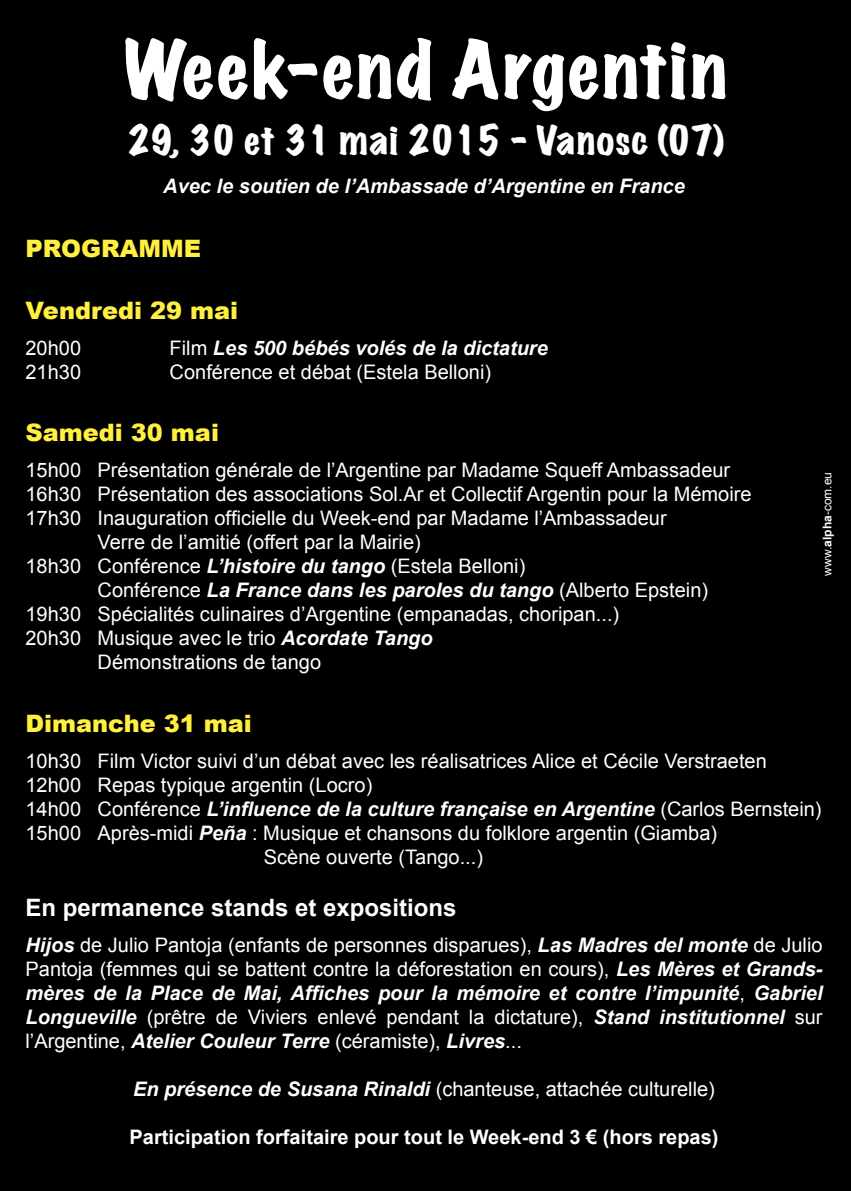
<style>
.page{position:relative;width:851px;height:1191px;background:#fff}
.page>*{position:absolute;margin:0;border:0;box-sizing:border-box;transform-origin:0 0}
.t1{font:expanded 72px "Marker Felt";letter-spacing:.035em;color:#fff}
.t2{font:expanded 36px "Marker Felt";color:#fff}
.t3{font:900 24px "Arial";color:#fff040}
.t4{font:700 24px "Arial";color:#fff}
.t5{font:20px/24px "Arial";color:#fff;text-align:justify}
.t6{font:italic 700 20px "Arial";color:#fff}
.t7{font:700 20px "Arial";color:#fff}
.t8{font:12px "Arial";color:#fff}
.s1{font-weight:400;font-style:normal}
.s2{font-weight:700;font-style:italic}
.s3{font-weight:700}
</style>
<div class="page">
<div style="left:0;top:0;width:850px;height:1191px;background:#000"></div>
<h1 class="t1" style="left:124px;top:32px;width:604px">Week-end Argentin</h1>
<h2 class="t2" style="left:127px;top:121px;width:599px">29, 30 et 31 mai 2015 - Vanosc (07)</h2>
<p class="t6" style="left:163px;top:172px;width:523px">Avec le soutien de l’Ambassade d’Argentine en France</p>
<p class="t3" style="left:26px;top:231px;width:177px">PROGRAMME</p>
<p class="t3" style="left:26px;top:293px;width:214px">Vendredi 29 mai</p>
<p class="t5" style="left:26px;top:336px;width:57px">20h00</p>
<p class="t6" style="left:170px;top:335px;width:379px"><span class="s1">Film</span> Les 500 bébés volés de la dictature</p>
<p class="t5" style="left:26px;top:360px;width:57px">21h30</p>
<p class="t5" style="left:170px;top:360px;width:323px">Conférence et débat (Estela Belloni)</p>
<p class="t3" style="left:26px;top:415px;width:195px">Samedi 30 mai</p>
<p class="t5" style="left:26px;top:458px;width:706px">15h00 Présentation générale de l’Argentine par Madame Squeff Ambassadeur</p>
<p class="t5" style="left:26px;top:482px;width:727px">16h30 Présentation des associations Sol.Ar et Collectif Argentin pour la Mémoire</p>
<p class="t5" style="left:26px;top:506px;width:642px">17h30 Inauguration officielle du Week-end par Madame l’Ambassadeur</p>
<p class="t5" style="left:98px;top:530px;width:325px">Verre de l’amitié (offert par la Mairie)</p>
<p class="t5" style="left:26px;top:554px;width:501px">18h30 Conférence <span class="s2">L’histoire du tango</span> (Estela Belloni)</p>
<p class="t6" style="left:98px;top:577px;width:612px"><span class="s1">Conférence</span> La France dans les paroles du tango <span class="s1">(Alberto Epstein)</span></p>
<p class="t5" style="left:26px;top:602px;width:595px">19h30 Spécialités culinaires d’Argentine (empanadas, choripan...)</p>
<p class="t5" style="left:26px;top:626px;width:408px">20h30 Musique avec le trio <span class="s2">Acordate Tango</span></p>
<p class="t5" style="left:98px;top:650px;width:225px">Démonstrations de tango</p>
<p class="t8" style="left:819px;top:575px;width:105px;rotate:-90deg">www.<span class="s3">alpha</span>-com.eu</p>
<p class="t3" style="left:26px;top:705px;width:228px">Dimanche 31 mai</p>
<p class="t5" style="left:26px;top:748px;width:742px">10h30 Film Victor suivi d’un débat avec les réalisatrices Alice et Cécile Verstraeten</p>
<p class="t5" style="left:26px;top:772px;width:348px">12h00 Repas typique argentin (Locro)</p>
<p class="t6" style="left:26px;top:795px;width:797px"><span class="s1">14h00 Conférence</span> L’influence de la culture française en Argentine <span class="s1">(Carlos Bernstein)</span></p>
<p class="t5" style="left:26px;top:820px;width:693px">15h00 Après-midi <span class="s2">Peña</span> : Musique et chansons du folklore argentin (Giamba)</p>
<p class="t5" style="left:264px;top:844px;width:220px">Scène ouverte (Tango...)</p>
<p class="t4" style="left:26px;top:892px;width:432px">En permanence stands et expositions</p>
<p class="t5" style="left:25px;top:933px;width:798px"><span class="s2">Hijos</span> de Julio Pantoja (enfants de personnes disparues), <span class="s2">Las Madres del monte</span> de Julio Pantoja (femmes qui se battent contre la déforestation en cours), <span class="s2">Les Mères et Grands&shy;mères de la Place de Mai, Affiches pour la mémoire et contre l’impunité</span>, <span class="s2">Gabriel Longueville</span> (prêtre de Viviers enlevé pendant la dictature), <span class="s2">Stand institutionnel</span> sur l’Argentine, <span class="s2">Atelier Couleur Terre</span> (céramiste), <span class="s2">Livres</span>...</p>
<p class="t5" style="left:133px;top:1077px;width:583px"><span class="s2">En présence de Susana Rinaldi</span> (chanteuse, attachée culturelle)</p>
<p class="t7" style="left:129px;top:1124px;width:590px">Participation forfaitaire pour tout le Week-end 3 € (hors repas)</p>
</div>
